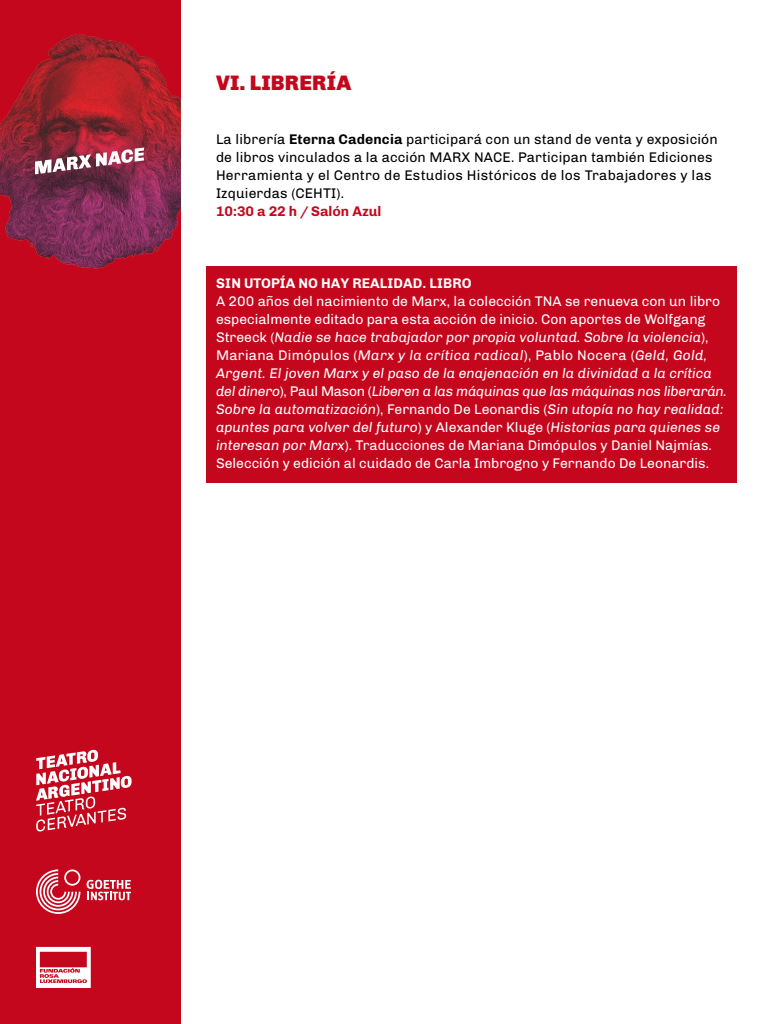
<style>
.page{position:relative;width:768px;height:1024px;background:#fff}
.page>*{position:absolute;margin:0;border:0;box-sizing:border-box;transform-origin:0 0}
.t1{font:900 21px "Chivo";color:#c4071c}
.t2{font:14px/18px "Chivo";color:#fff}
.t3{font:14px/18px "Chivo";letter-spacing:.01em;color:#000}
.t4{font:700 14px "Chivo";color:#fff}
.t5{font:700 14px "Chivo";color:#c4071c}
.s1{font-weight:700}
.s2{font-style:italic}
</style>
<div class="page">
<div style="left:0;top:0;width:181px;height:1024px;background:#c4071c"></div>
<svg style="left:36px;top:750px;width:96px;height:82px"></svg>
<svg style="left:36px;top:869px;width:44px;height:45px"></svg>
<svg style="left:87px;top:880px;width:44px;height:20px"></svg>
<svg style="left:36px;top:947px;width:55px;height:41px"></svg>
<img style="left:0;top:34px;width:181px;height:235px">
<svg style="left:35px;top:148px;width:109px;height:26px;background:#a76c7c"></svg>
<div style="left:206px;top:266px;width:531px;height:217px;background:#c4071c"></div>
<h1 class="t1" style="left:216px;top:70px;width:48px">VI. LIBRER</h1>
<h1 class="t1" style="left:327px;top:70px;width:26px">ÍA</h1>
<p class="t3" style="left:216px;top:130px;width:503px">La librería <span class="s1">Eterna Cadencia</span> participará con un stand de venta y exposición de libros vinculados a la acción MARX NACE. Participan también Ediciones Herramienta y el Centro de Estudios H istóricos de los Trabajadores y las Izquierdas (CEHTI).</p>
<p class="t5" style="left:216px;top:203px;width:167px">10:30 a 22 h / Salón Azul</p>
<p class="t4" style="left:216px;top:275px;width:256px">SIN UTOPÍA NO HAY REALIDAD. LIBRO</p>
<p class="t2" style="left:216px;top:292px;width:512px">A 200 años del nacimiento de Marx, la colección TNA se renueva con un libro especialmente editado para esta acción de inicio. Con aportes de Wolfgang Streeck (<span class="s2">Nadie se hace trabajador por propia voluntad. Sobre la violencia</span>), Mariana Dimópulos (<span class="s2">Marx y la crítica radical</span>), Pablo Nocera (<span class="s2">Geld, Gold, Argent. El joven Marx y el paso de la enajenación en la divinidad a la crítica del dinero</span>), Paul Mason (<span class="s2">Liberen a las máquinas que las máquinas nos liberarán.<br>Sobre la automatización</span>), Fernando De Leonardis (<span class="s2">Sin utopía no hay realidad: apuntes para volver del futuro</span>) y Alexander Kluge (<span class="s2">Historias para quienes se interesan por Marx</span>). Traducciones de Mariana Dimópulos y Daniel Najmías.<br>Selección y edición al cuidado de Carla Imbrogno y Fernando De Leonardis.</p>
</div>
